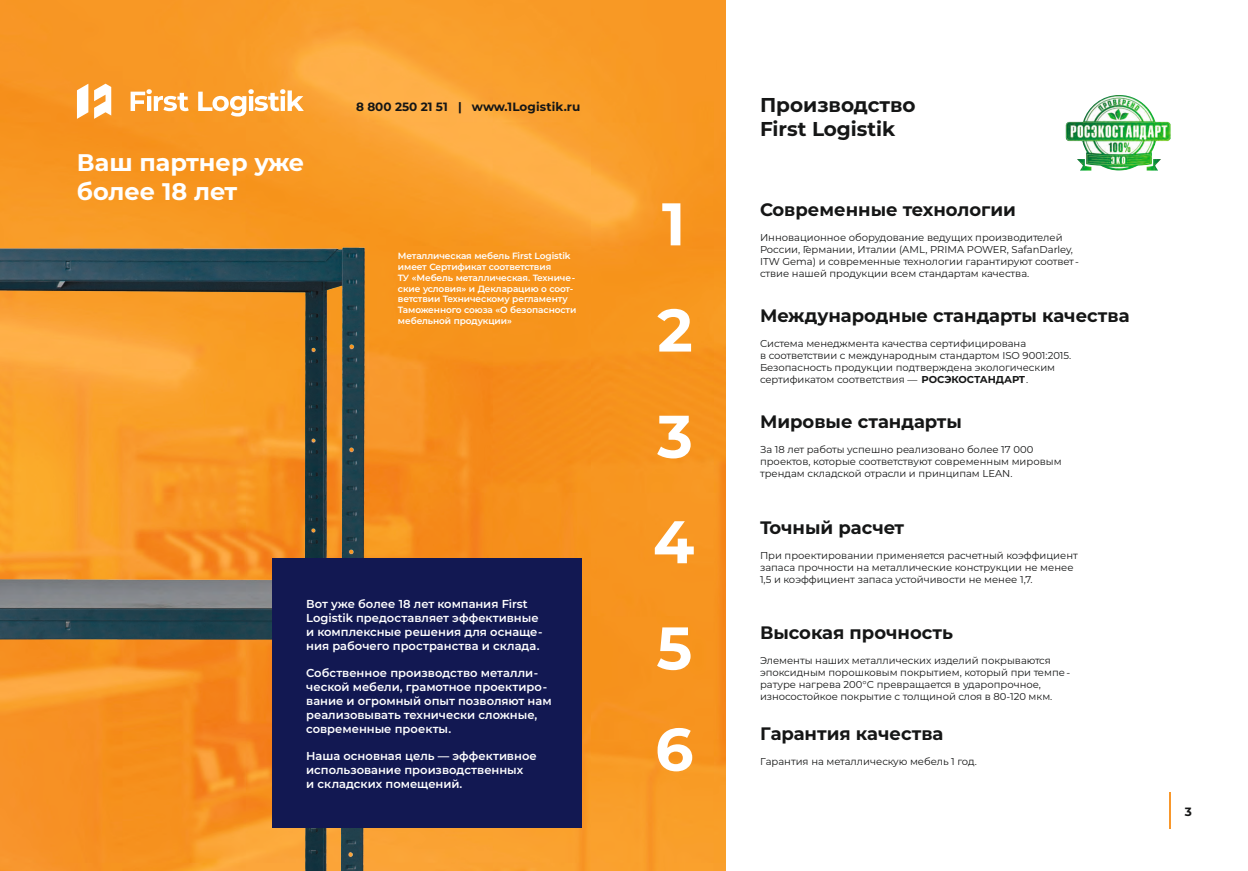
<style>
.page{position:relative;width:1248px;height:871px;background:#fff}
.page>*{position:absolute;margin:0;border:0;box-sizing:border-box;transform-origin:0 0}
.t1{font:700 60px/105.9px "Montserrat";color:#fff}
.t2{font:700 24px/28.8px "Montserrat";color:#fff}
.t3{font:700 20px/24px "Montserrat";color:#151616}
.t4{font:700 18px "Montserrat";color:#151616}
.t5{font:700 12px "Montserrat";color:#151616}
.t6{font:600 11.5px/13.8px "Montserrat";color:#fff}
.t7{font:10px/12px "Montserrat";color:#151616}
.t8{font:600 9px/10.8px "Montserrat";letter-spacing:-.01em;color:#fff}
.s1{font-weight:700}
</style>
<div class="page">
<img style="left:0;top:0;width:591px;height:870px">
<img style="left:0;top:226px;width:397px;height:644px">
<svg style="left:77px;top:84px;width:11px;height:35px"></svg>
<svg style="left:94px;top:84px;width:17px;height:35px"></svg>
<svg style="left:131px;top:89px;width:58px;height:22px"></svg>
<svg style="left:198px;top:89px;width:106px;height:27px"></svg>
<div style="left:272px;top:558px;width:309px;height:270px;background:#121852"></div>
<img style="left:591px;top:0;width:134px;height:870px">
<hr style="left:1169px;top:791px;width:1px;height:37px;background:#f8972b">
<svg style="left:1080px;top:123px;width:91px;height:48px"></svg>
<img style="left:1065px;top:95px;width:105px;height:75px">
<img style="left:1076px;top:159px;width:15px;height:11px">
<img style="left:1146px;top:159px;width:15px;height:11px">
<h2 class="t2" style="left:77px;top:148px;width:229px">Ваш партнер уже более 18 лет</h2>
<p class="t5" style="left:356px;top:99px;width:226px">8 800 250 21 51 | www.1Logistik.ru</p>
<p class="t8" style="left:398px;top:250px;width:180px">Металлическая мебель First Logistik имеет Сертификат соответствия<br>ТУ «Мебель металлическая. Техниче&shy;ские условия» и Декларацию о соот&shy;ветствии Техническому регламенту Таможенного союза «О безопасности мебельной продукции»</p>
<p class="t6" style="left:306px;top:597px;width:238px">Вот уже более 18 лет компания First Logistik предоставляет эффективные и комплексные решения для оснаще&shy;ния рабочего пространства и склада.</p>
<p class="t6" style="left:306px;top:666px;width:247px">Собственное производство металли&shy;ческой мебели, грамотное проектиро&shy;вание и огромный опыт позволяют нам реализовывать технически сложные, современные проекты.</p>
<p class="t6" style="left:306px;top:748px;width:232px">Наша основная цель — эффективное использование производственных<br>и складских помещений.</p>
<h1 class="t1" style="left:653px;top:171px;width:43px">1<br>2<br>3<br>4<br>5</h1>
<h1 class="t1" style="left:655px;top:696px;width:40px">6</h1>
<h3 class="t3" style="left:760px;top:93px;width:157px">Производство<br>First Logistik</h3>
<h3 class="t4" style="left:760px;top:198px;width:257px">Современные технологии</h3>
<p class="t7" style="left:760px;top:231px;width:320px">Инновационное оборудование ведущих производителей России, Германии, Италии (AML, PRIMA POWER, SafanDarley, ITW Gema) и современные технологии гарантируют соответ - ствие нашей продукции всем стандартам качества.</p>
<h3 class="t4" style="left:760px;top:305px;width:371px">Международные стандарты качества</h3>
<p class="t7" style="left:760px;top:337px;width:313px">Система менеджмента качества сертифицирована<br>в соответствии с международным стандартом ISO 9001:2015.<br>Безопасность продукции подтверждена экологическим сертификатом соответствия — <span class="s1">РОСЭКОСТАНДАРТ</span>.</p>
<h3 class="t4" style="left:760px;top:411px;width:203px">Мировые стандарты</h3>
<p class="t7" style="left:760px;top:443px;width:303px">За 18 лет работы успешно реализовано более 17 000 проектов, которые соответствуют современным мировым трендам складской отрасли и принципам LEAN.</p>
<h3 class="t4" style="left:760px;top:516px;width:146px">Точный расчет</h3>
<p class="t7" style="left:760px;top:549px;width:319px">При проектировании применяется расчетный коэффициент запаса прочности на металлические конструкции не менее<br>1,5 и коэффициент запаса устойчивости не менее 1,7.</p>
<h3 class="t4" style="left:760px;top:621px;width:194px">Высокая прочность</h3>
<p class="t7" style="left:760px;top:653px;width:312px">Элементы наших металлических изделий покрываются эпоксидным порошковым покрытием, который при темпе&shy;ратуре нагрева 200°С превращается в ударопрочное, износостойкое покрытие с толщиной слоя в 80-120 мкм.</p>
<h3 class="t4" style="left:760px;top:722px;width:185px">Гарантия качества</h3>
<p class="t7" style="left:760px;top:755px;width:218px">Гарантия на металлическую мебель 1 год.</p>
<p class="t5" style="left:1184px;top:804px;width:9px">3</p>
</div>
